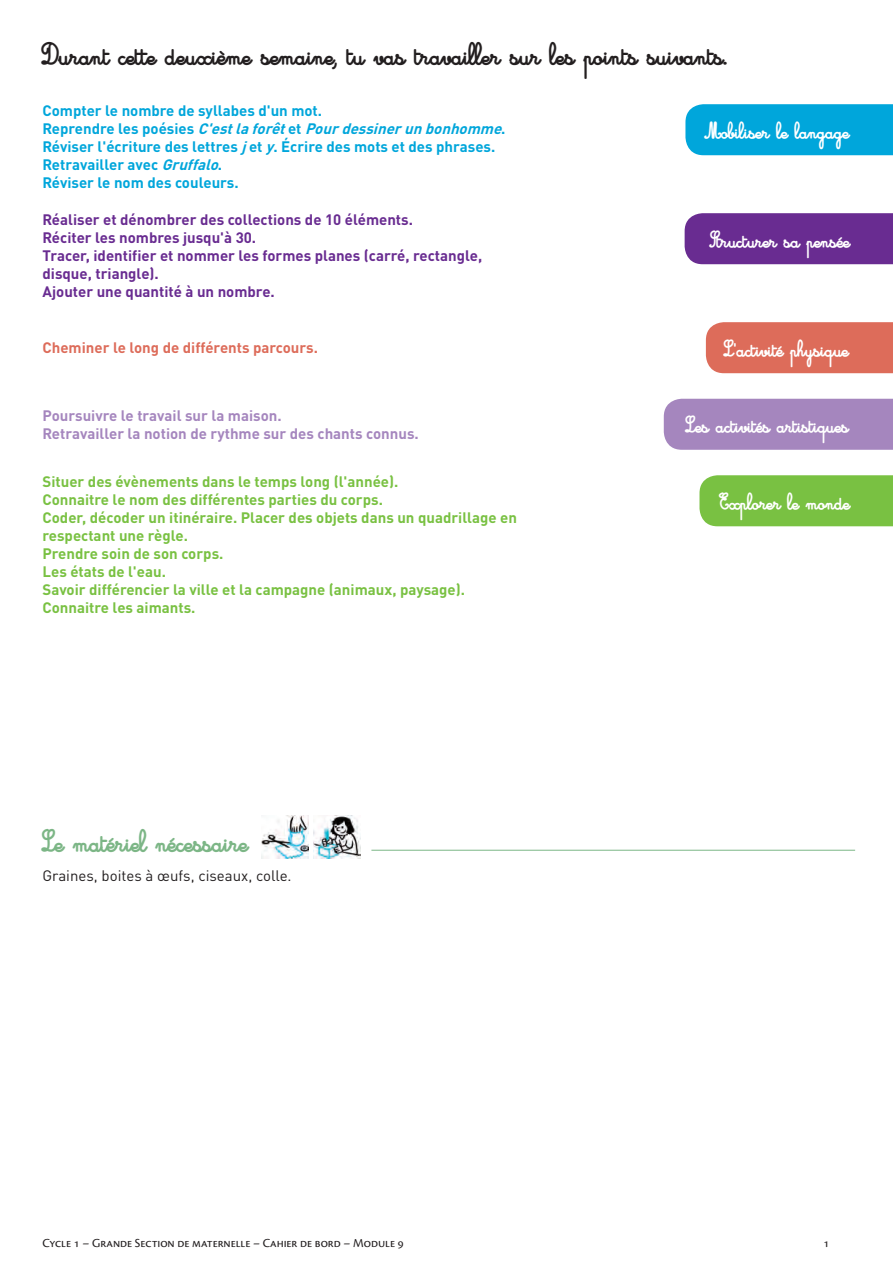
<style>
.page{position:relative;width:893px;height:1263px;background:#fff}
.page>*{position:absolute;margin:0;border:0;box-sizing:border-box;transform-origin:0 0}
.t1{font:24px "Cursivestandardbold";color:#231f20}
.t2{font:24px "Cursivestandardbold";color:#7cb686}
.t3{font:18px "Cursivestandardbold";color:#fff}
.t4{font:700 15px/18px "DINOT";color:#79c142}
.t5{font:700 15px/18px "DINOT";color:#00a6db}
.t6{font:700 15px/18px "DINOT";color:#692c91}
.t7{font:700 15px/18px "DINOT";color:#a586be}
.t8{font:700 15px "DINOT";color:#dd6c5a}
.t9{font:15px "DINOT";color:#231f20}
.t10{font:12.75px "Cronos Pro";letter-spacing:-.005em;color:#231f20}
.s1{font-style:italic}
</style>
<div class="page">
<div style="left:685px;top:104px;width:208px;height:51px;background:#00a6db"></div>
<div style="left:685px;top:213px;width:208px;height:51px;background:#692c91"></div>
<div style="left:706px;top:322px;width:187px;height:51px;background:#dd6c5a"></div>
<div style="left:664px;top:399px;width:229px;height:51px;background:#a586be"></div>
<div style="left:699px;top:475px;width:194px;height:51px;background:#79c142"></div>
<img style="left:262px;top:815px;width:47px;height:43px">
<img style="left:314px;top:815px;width:47px;height:43px">
<hr style="left:371px;top:850px;width:484px;height:1px;background:#7cb686">
<h1 class="t1" style="left:43px;top:42px;width:686px">Durant cette deuxième semaine, tu vas travailler sur les points suivants.</h1>
<p class="t5" style="left:43px;top:101px;width:465px">Compter le nombre de syllabes d'un mot.<br>R e p r e n d r e l e s p o é s i e s <span class="s1">C'estlaforêt</span>e t <span class="s1">Pourdessinerunbonhomme</span>.<br>Réviser l'écriture des lettres <span class="s1">j</span> et <span class="s1">y</span>. Écrire des mots et des phrases.<br>Retravailler avec <span class="s1">Gruffalo</span>.<br>Réviser le nom des couleurs.</p>
<p class="t3" style="left:705px;top:121px;width:146px">Mobiliser le langage</p>
<p class="t6" style="left:43px;top:210px;width:441px">Réaliser et dénombrer des collections de 10 éléments.<br>Réciter les nombres jusqu'à 30.<br>Tracer, identifier et nommer les formes planes (carré, rectangle, disque, triangle).<br>Ajouter une quantité à un nombre.</p>
<p class="t3" style="left:710px;top:230px;width:142px">Structurer sa pensée</p>
<p class="t8" style="left:43px;top:338px;width:277px">Cheminer le long de différents parcours.</p>
<p class="t3" style="left:724px;top:339px;width:126px">L'activité physique</p>
<p class="t7" style="left:43px;top:406px;width:378px">Poursuivre le travail sur la maison.<br>Retravailler la notion de rythme sur des chants connus.</p>
<p class="t3" style="left:686px;top:416px;width:165px">Les activités artistiques</p>
<p class="t4" style="left:43px;top:472px;width:476px">Situer des évènements dans le temps long (l'année).<br>Connaitre le nom des différentes parties du corps.<br>Coder, décoder un itinéraire. Placer des objets dans un quadrillage en respectant une règle.<br>Prendre soin de son corps.<br>Les états de l'eau.<br>Savoir différencier la ville et la campagne (animaux, paysage).<br>Connaitre les aimants.</p>
<p class="t3" style="left:720px;top:492px;width:132px">Explorer le monde</p>
<h1 class="t2" style="left:43px;top:828px;width:207px">Le matériel nécessaire</h1>
<p class="t9" style="left:43px;top:866px;width:251px">Graines, boites à œufs, ciseaux, colle.</p>
<p class="t10" style="left:43px;top:1235px;width:363px">Cycle 1 – Grande Section de maternelle – Cahier de bord – Module 9</p>
<p class="t10" style="left:823px;top:1235px;width:7px">1</p>
</div>
